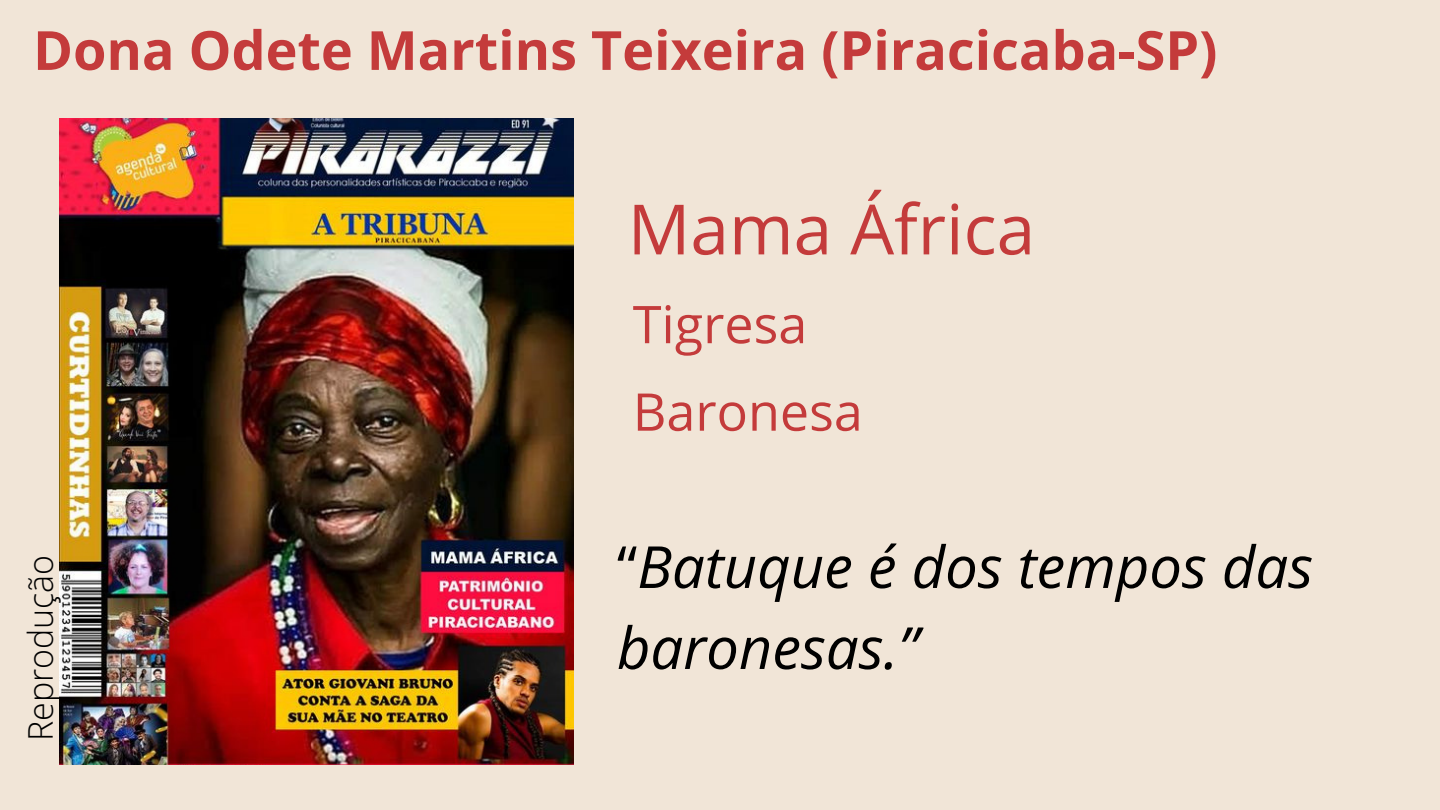
<style>
.page{position:relative;width:1440px;height:810px;background:#f1e5d7}
.page>*{position:absolute;margin:0;border:0;box-sizing:border-box;transform-origin:0 0}
.t1{font:69.4px "Open Sans";color:#c43b3b}
.t2{font:italic 58.1px/81px "Open Sans";color:#000}
.t3{font:700 54px "Open Sans";color:#c43b3b}
.t4{font:52px "Open Sans";color:#c43b3b}
.t5{font:300 34px "Open Sans";color:#000}
.s1{font-style:normal}
</style>
<div class="page">
<img style="left:60px;top:119px;width:514px;height:646px">
<p class="t3" style="left:33px;top:12px;width:1186px">Dona Odete Martins Teixeira (Piracicaba-SP)</p>
<p class="t1" style="left:628px;top:180px;width:409px">Mama África</p>
<p class="t4" style="left:633px;top:288px;width:176px">Tigresa</p>
<p class="t5" style="left:16px;top:741px;width:188px;rotate:-90deg">Reprodução</p>
<p class="t4" style="left:633px;top:375px;width:232px">Baronesa</p>
<p class="t2" style="left:617px;top:525px;width:698px"><span class="s1">“</span>Batuque é dos tempos das baronesas.”</p>
</div>
